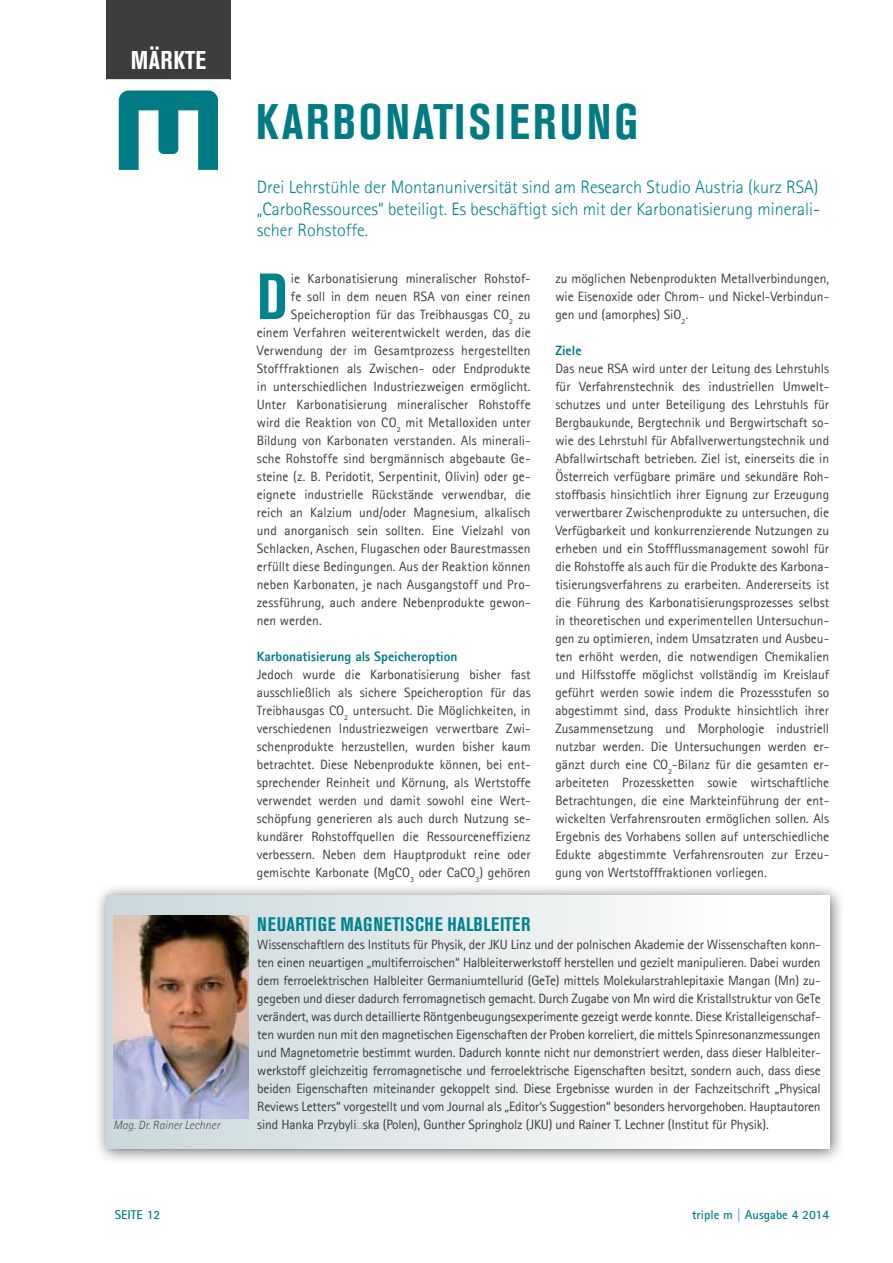
<style>
.page{position:relative;width:893px;height:1263px;background:#fff}
.page>*{position:absolute;margin:0;border:0;box-sizing:border-box;transform-origin:0 0}
.t1{font:700 condensed 64.5px "Akzidenz Grotesk BE";color:#00838c}
.t2{font:700 condensed 49.5px "Akzidenz Grotesk BE";letter-spacing:.06em;color:#007b84}
.t3{font:700 condensed 25.5px "Akzidenz Grotesk BE";letter-spacing:.03em;color:#fff}
.t4{font:700 condensed 19.5px "Akzidenz Grotesk BE";letter-spacing:.04em;color:#00838c}
.t5{font:300 18px/21.6px "Agfa Rotis Sans Serif";color:#00838c;text-align:justify}
.t6{font:13.5px/18px "Agfa Rotis Sans Serif";color:#3d3c3e;text-align:justify}
.t7{font:800 13.5px "Agfa Rotis Sans Serif";color:#007b84}
.t8{font:700 12.75px "Agfa Rotis Sans Serif";color:#00838c}
.t9{font:italic 300 12px "Agfa Rotis Sans Serif";color:#525254}
</style>
<div class="page">
<div style="left:94px;top:883px;width:751px;height:281px;background:#000;opacity:.6"></div>
<div style="left:106px;top:895px;width:723px;height:253px;background:linear-gradient(to right,#c7d4d7,#fff)"></div>
<img style="left:113px;top:916px;width:136px;height:202px">
<div style="left:106px;top:0;width:124px;height:79px;background:#3d3c3e"></div>
<svg style="left:106px;top:79px;width:124px;height:91px"></svg>
<h3 class="t3" style="left:131px;top:45px;width:77px">MÄRKTE</h3>
<h2 class="t2" style="left:256px;top:94px;width:379px">KARBONATISIERUNG</h2>
<h3 class="t5" style="left:257px;top:176px;width:565px">Drei Lehrstühle der Montanuniversität sind am Research Studio Austria (kurz RSA) „CarboRessources“ beteiligt. Es beschäftigt sich mit der Karbonatisierung minerali&shy;scher Rohstoffe.</h3>
<h1 class="t1" style="left:257px;top:260px;width:27px">D</h1>
<p class="t6" style="left:291px;top:269px;width:241px">ie Karbonatisierung mineralischer Rohstof-</p>
<p class="t6" style="left:555px;top:269px;width:275px">zu möglichen Nebenprodukten Metallverbindungen, wie Eisenoxide oder Chrom- und Nickel-Verbindun&shy;gen und (amorphes) SiO<sub>2</sub>.</p>
<p class="t7" style="left:555px;top:342px;width:28px">Ziele</p>
<p class="t6" style="left:555px;top:359px;width:275px">Das neue RSA wird unter der Leitung des Lehrstuhls für Verfahrenstechnik des industriellen Umwelt&shy;schutzes und unter Beteiligung des Lehrstuhls für Bergbaukunde, Bergtechnik und Bergwirtschaft so&shy;wie des Lehrstuhl für Abfallverwertungstechnik und Abfallwirtschaft betrieben. Ziel ist, einerseits die in Österreich verfügbare primäre und sekundäre Roh&shy;stoffbasis hinsichtlich ihrer Eignung zur Erzeugung verwertbarer Zwischenprodukte zu untersuchen, die Verfügbarkeit und konkurrenzierende Nutzungen zu erheben und ein Stoffflussmanagement sowohl für die Rohstoffe als auch für die Produkte des Karbona&shy;tisierungsverfahrens zu erarbeiten. Andererseits ist die Führung des Karbonatisierungsprozesses selbst in theoretischen und experimentellen Untersuchun&shy;gen zu optimieren, indem Umsatzraten und Ausbeu&shy;ten erhöht werden, die notwendigen Chemikalien und Hilfsstoffe möglichst vollständig im Kreislauf geführt werden sowie indem die Prozessstufen so abgestimmt sind, dass Produkte hinsichtlich ihrer Zusammensetzung und Morphologie industriell nutzbar werden. Die Untersuchungen werden er&shy;gänzt durch eine CO<sub>2</sub>-Bilanz für die gesamten er&shy;arbeiteten Prozessketten sowie wirtschaftliche Betrachtungen, die eine Markteinführung der ent&shy;wickelten Verfahrensrouten ermöglichen sollen. Als Ergebnis des Vorhabens sollen auf unterschiedliche Edukte abgestimmte Verfahrensrouten zur Erzeu&shy;gung von Wertstofffraktionen vorliegen.</p>
<p class="t6" style="left:291px;top:287px;width:241px">fe soll in dem neuen RSA von einer reinen</p>
<p class="t6" style="left:291px;top:305px;width:241px">Speicheroption für das Treibhausgas CO<sub>2</sub> zu</p>
<p class="t6" style="left:257px;top:323px;width:275px">einem Verfahren weiterentwickelt werden, das die</p>
<p class="t6" style="left:257px;top:341px;width:275px">Verwendung der im Gesamtprozess hergestellten</p>
<p class="t6" style="left:257px;top:359px;width:275px">Stofffraktionen als Zwischen- oder Endprodukte</p>
<p class="t6" style="left:257px;top:377px;width:275px">in unterschiedlichen Industriezweigen ermöglicht.</p>
<p class="t6" style="left:257px;top:395px;width:275px">Unter Karbonatisierung mineralischer Rohstoffe</p>
<p class="t6" style="left:257px;top:413px;width:275px">wird die Reaktion von CO<sub>2</sub> mit Metalloxiden unter</p>
<p class="t6" style="left:257px;top:431px;width:275px">Bildung von Karbonaten verstanden. Als minerali-</p>
<p class="t6" style="left:257px;top:449px;width:275px">sche Rohstoffe sind bergmännisch abgebaute Ge-</p>
<p class="t6" style="left:257px;top:467px;width:275px">steine (z. B. Peridotit, Serpentinit, Olivin) oder ge-</p>
<p class="t6" style="left:257px;top:485px;width:275px">eignete industrielle Rückstände verwendbar, die</p>
<p class="t6" style="left:257px;top:503px;width:275px">reich an Kalzium und/oder Magnesium, alkalisch</p>
<p class="t6" style="left:257px;top:521px;width:275px">und anorganisch sein sollten. Eine Vielzahl von</p>
<p class="t6" style="left:257px;top:539px;width:275px">Schlacken, Aschen, Flugaschen oder Baurestmassen</p>
<p class="t6" style="left:257px;top:557px;width:275px">erfüllt diese Bedingungen. Aus der Reaktion können</p>
<p class="t6" style="left:257px;top:575px;width:275px">neben Karbonaten, je nach Ausgangstoff und Pro-</p>
<p class="t6" style="left:257px;top:593px;width:275px">zessführung, auch andere Nebenprodukte gewon-</p>
<p class="t6" style="left:257px;top:611px;width:66px">nen werden.</p>
<p class="t7" style="left:257px;top:648px;width:202px">Karbonatisierung als Speicheroption</p>
<p class="t6" style="left:257px;top:665px;width:275px">Jedoch wurde die Karbonatisierung bisher fast ausschließlich als sichere Speicheroption für das Treibhausgas CO<sub>2</sub> untersucht. Die Möglichkeiten, in verschiedenen Industriezweigen verwertbare Zwi&shy;schenprodukte herzustellen, wurden bisher kaum betrachtet. Diese Nebenprodukte können, bei ent&shy;sprechender Reinheit und Körnung, als Wertstoffe verwendet werden und damit sowohl eine Wert&shy;schöpfung generieren als auch durch Nutzung se&shy;kundärer Rohstoffquellen die Ressourceneffizienz verbessern. Neben dem Hauptprodukt reine oder gemischte Karbonate (MgCO<sub>3</sub> oder CaCO<sub>3</sub>) gehören</p>
<h3 class="t4" style="left:257px;top:913px;width:271px">NEUARTIGE MAG NETISCHE HALBLEITER</h3>
<p class="t6" style="left:257px;top:935px;width:565px">Wissenschaftlern des Instituts für Physik, der JKU Linz und der polnischen Akademie der Wissenschaften konn&shy;ten einen neuartigen „multiferroischen“ Halbleiterwerkstoff herstellen und gezielt manipulieren. Dabei wurden dem ferroelektrischen Halbleiter Germaniumtellurid (GeTe) mittels Molekularstrahlepitaxie Mangan (Mn) zu&shy;gegeben und dieser dadurch ferromagnetisch gemacht. Durch Zugabe von Mn wird die Kristallstruktur von GeTe verändert, was durch detaillierte Röntgenbeugungsexperimente gezeigt werde konnte. Diese Kristalleigenschaf&shy;ten wurden nun mit den magnetischen Eigenschaften der Proben korreliert, die mittels Spinresonanzmessungen und Magnetometrie bestimmt wurden. Dadurch konnte nicht nur demonstriert werden, dass dieser Halbleiter&shy;werkstoff gleichzeitig ferromagnetische und ferroelektrische Eigenschaften besitzt, sondern auch, dass diese beiden Eigenschaften miteinander gekoppelt sind. Diese Ergebnisse wurden in der Fachzeitschrift „Physical Reviews Letters“ vorgestellt und vom Journal als „Editor‘s Suggestion“ besonders hervorgehoben. Hauptautoren</p>
<p class="t9" style="left:113px;top:1118px;width:109px">Mag. Dr. Rainer Lechner</p>
<p class="t6" style="left:257px;top:1115px;width:513px">sind Hanka Przybylińska (Polen), Gunther Springholz (JKU) und Rainer T. Lechner (Institut für Physik).</p>
<p class="t8" style="left:115px;top:1207px;width:47px">SEITE 12</p>
<p class="t8" style="left:692px;top:1207px;width:139px">triple m | Ausgabe 4 2014</p>
</div>
